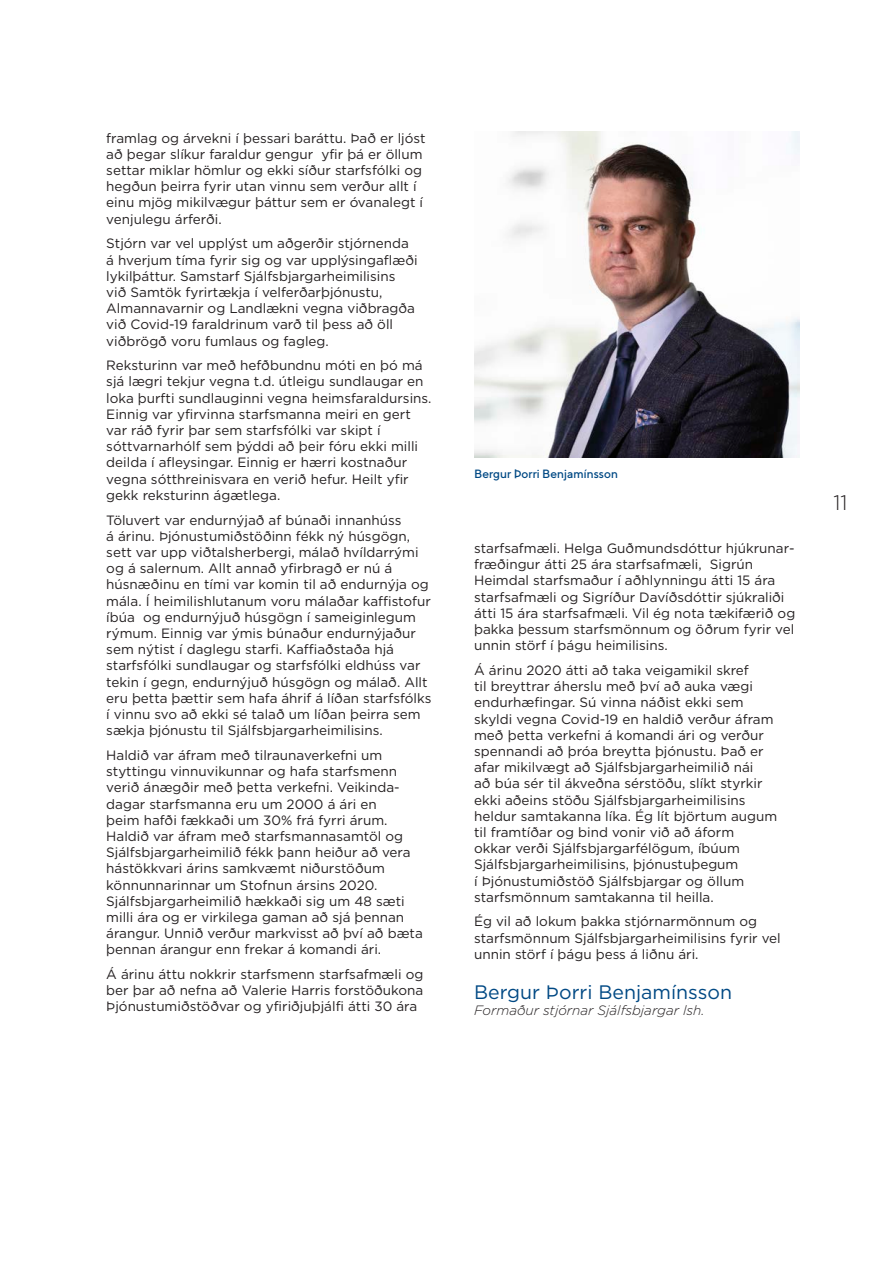
<style>
.page{position:relative;width:893px;height:1263px;background:#fff}
.page>*{position:absolute;margin:0;border:0;box-sizing:border-box;transform-origin:0 0}
.t1{font:300 21px "Gotham";color:#231f20}
.Meginmal{font:19.5px "Gotham";color:#014984}
.Meginmal-2{font:13.5px/16.2px "Gotham";color:#231f20}
.Meginmal-3{font:italic 300 13.5px "Gotham";color:#231f20}
.Myndatexti{font:500 12px "TT Norms";color:#014984}
</style>
<div class="page">
<img style="left:474px;top:132px;width:325px;height:325px">
<p class="Meginmal-2" style="left:106px;top:129px;width:321px">framlag og árvekni í þessari baráttu. Það er ljóst að þegar slíkur faraldur gengur yfir þá er öllum settar miklar hömlur og ekki síður starfsfólki og hegðun þeirra fyrir utan vinnu sem verður allt í einu mjög mikilvægur þáttur sem er óvanalegt í venjulegu árferði.</p>
<p class="Meginmal-2" style="left:106px;top:235px;width:313px">Stjórn var vel upplýst um aðgerðir stjórnenda á hverjum tíma fyrir sig og var upplýsingaflæði lykilþáttur. Samstarf Sjálfsbjargarheimilisins við Samtök fyrirtækja í velferðarþjónustu, Almannavarnir og Landlækni vegna viðbragða við Covid-19 faraldrinum varð til þess að öll viðbrögð voru fumlaus og fagleg.</p>
<p class="Meginmal-2" style="left:106px;top:357px;width:327px">Reksturinn var með hefðbundnu móti en þó má sjá lægri tekjur vegna t.d. útleigu sundlaugar en loka þurfti sundlauginni vegna heimsfaraldursins.<br>Einnig var yfirvinna starfsmanna meiri en gert var ráð fyrir þar sem starfsfólki var skipt í sóttvarnarhólf sem þýddi að þeir fóru ekki milli deilda í afleysingar. Einnig er hærri kostnaður vegna sótthreinisvara en verið hefur. Heilt yfir gekk reksturinn ágætlega.</p>
<p class="Meginmal-2" style="left:106px;top:511px;width:327px">Töluvert var endurnýjað af búnaði innanhúss<br>á árinu. Þjónustumiðstöðinn fékk ný húsgögn, sett var upp viðtalsherbergi, málað hvíldarrými og á salernum. Allt annað yfirbragð er nú á húsnæðinu en tími var komin til að endurnýja og mála. Í heimilishlutanum voru málaðar kaffistofur íbúa og endurnýjuð húsgögn í sameiginlegum rýmum. Einnig var ýmis búnaður endurnýjaður sem nýtist í daglegu starfi. Kaffiaðstaða hjá starfsfólki sundlaugar og starfsfólki eldhúss var tekin í gegn, endurnýjuð húsgögn og málað. Allt eru þetta þættir sem hafa áhrif á líðan starfsfólks í vinnu svo að ekki sé talað um líðan þeirra sem sækja þjónustu til Sjálfsbjargarheimilisins.</p>
<p class="Meginmal-2" style="left:106px;top:747px;width:318px">Haldið var áfram með tilraunaverkefni um styttingu vinnuvikunnar og hafa starfsmenn verið ánægðir með þetta verkefni. Veikinda&shy;dagar starfsmanna eru um 2000 á ári en<br>þeim hafði fækkaði um 30% frá fyrri árum.<br>Haldið var áfram með starfsmannasamtöl og Sjálfsbjargarheimilið fékk þann heiður að vera hástökkvari árins samkvæmt niðurstöðum könnunnarinnar um Stofnun ársins 2020.<br>Sjálfsbjargarheimilið hækkaði sig um 48 sæti milli ára og er virkilega gaman að sjá þennan árangur. Unnið verður markvisst að því að bæta þennan árangur enn frekar á komandi ári.</p>
<p class="Meginmal-2" style="left:106px;top:966px;width:319px;text-align:justify">Á árinu áttu nokkrir starfsmenn starfsafmæli og ber þar að nefna að Valerie Harris forstöðukona Þjónustumiðstöðvar og yfiriðjuþjálfi átti 30 ára</p>
<p class="Myndatexti" style="left:474px;top:466px;width:145px">Bergur Þorri Benjamínsson</p>
<p class="Meginmal-2" style="left:474px;top:540px;width:323px">starfsafmæli. Helga Guðmundsdóttur hjúkrunar&shy;fræðingur átti 25 ára starfsafmæli, Sigrún Heimdal starfsmaður í aðhlynningu átti 15 ára starfsafmæli og Sigríður Davíðsdóttir sjúkraliði átti 15 ára starfsafmæli. Vil ég nota tækifærið og þakka þessum starfsmönnum og öðrum fyrir vel unnin störf í þágu heimilisins.</p>
<p class="Meginmal-2" style="left:474px;top:662px;width:305px">Á árinu 2020 átti að taka veigamikil skref<br>til breyttrar áherslu með því að auka vægi endurhæfingar. Sú vinna náðist ekki sem skyldi vegna Covid-19 en haldið verður áfram með þetta verkefni á komandi ári og verður spennandi að þróa breytta þjónustu. Það er afar mikilvægt að Sjálfsbjargarheimilið nái<br>að búa sér til ákveðna sérstöðu, slíkt styrkir ekki aðeins stöðu Sjálfsbjargarheimilisins heldur samtakanna líka. Ég lít björtum augum til framtíðar og bind vonir við að áform<br>okkar verði Sjálfsbjargarfélögum, íbúum Sjálfsbjargarheimilisins, þjónustuþegum<br>í Þjónustumiðstöð Sjálfsbjargar og öllum starfsmönnum samtakanna til heilla.</p>
<p class="Meginmal-2" style="left:474px;top:913px;width:308px">Ég vil að lokum þakka stjórnarmönnum og starfsmönnum Sjálfsbjargarheimilisins fyrir vel unnin störf í þágu þess á liðnu ári.</p>
<p class="Meginmal" style="left:474px;top:980px;width:259px">Bergur Þorri Benjamínsson</p>
<p class="Meginmal-3" style="left:474px;top:1002px;width:232px">Formaður stjórnar Sjálfsbjargar lsh.</p>
<h1 class="t1" style="left:833px;top:489px;width:16px">11</h1>
</div>
